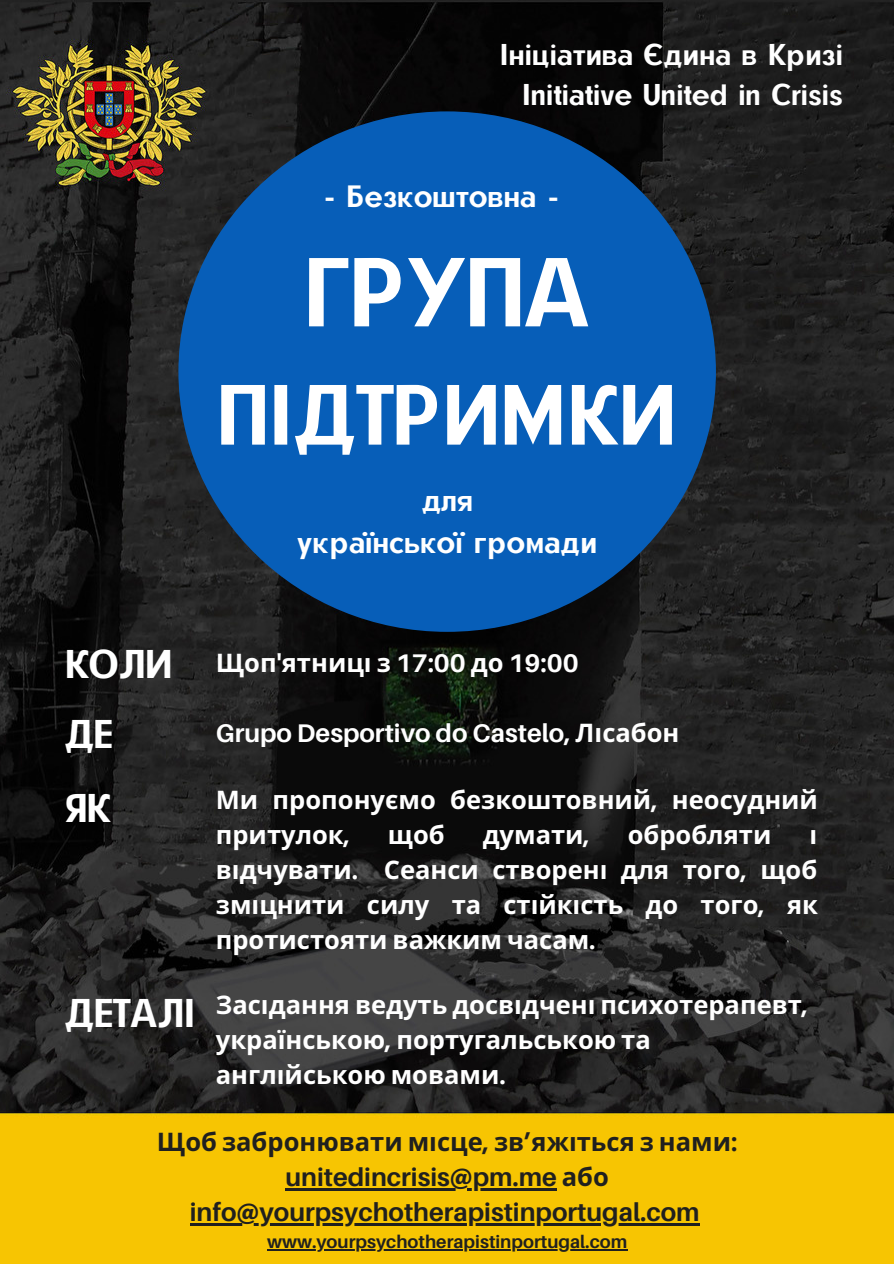
<style>
.page{position:relative;width:894px;height:1264px;background:#fff}
.page>*{position:absolute;margin:0;border:0;box-sizing:border-box;transform-origin:0 0}
.t1{font:94.8px "CAT Neuzeit";color:#fff}
.t2{font:82.8px "CAT Neuzeit";color:#fff}
.t3{font:39px "CAT Neuzeit";color:#fff}
.t4{font:30px "CAT Neuzeit";color:#fff}
.t5{font:29.25px "CAT Neuzeit";color:#fff}
.t6{font:700 25.5px/35px "Noto Sans";color:#fff}
.t7{font:700 25.5px/35px "Aileron";color:#20201f;text-align:center}
.t8{font:700 25.5px "Aileron";color:#fff}
.t9{font:700 18px "Aileron";color:#20201f}
.s1{font-family:"Aileron"}
.s2{font-family:"Noto Sans"}
</style>
<div class="page">
<img style="left:0;top:0;width:893px;height:1263px">
<div style="left:178px;top:111px;width:537px;height:521px;background:#075eb8;border-radius:50%"></div>
<hr style="left:285px;top:1188px;width:271px;height:2px;background:#20201f">
<hr style="left:190px;top:1223px;width:509px;height:2px;background:#20201f">
<hr style="left:267px;top:1248px;width:360px;height:2px;background:#20201f">
<p class="t5" style="left:499px;top:36px;width:344px">Ініціатива Єдина в Kризі</p>
<p class="t5" style="left:522px;top:77px;width:322px">Initiative United in Crisis</p>
<p class="t4" style="left:323px;top:177px;width:238px">- Безкоштовна -</p>
<p class="t1" style="left:305px;top:233px;width:284px">ГРУПА</p>
<p class="t2" style="left:218px;top:363px;width:459px">ПІДТРИМКИ</p>
<p class="t4" style="left:422px;top:481px;width:52px">для</p>
<p class="t4" style="left:297px;top:523px;width:301px">української громади</p>
<p class="t3" style="left:64px;top:640px;width:109px">КОЛИ</p>
<p class="t6" style="left:216px;top:644px;width:364px">Щоп<span class="s1">'</span>ятниці з <span class="s1">17:00</span> до <span class="s1">19:00</span></p>
<p class="t3" style="left:64px;top:710px;width:50px">ДЕ</p>
<p class="t8" style="left:216px;top:717px;width:465px">Grupo Desportivo do Castelo, <span class="s2">Лі сабон</span></p>
<p class="t3" style="left:64px;top:784px;width:48px">ЯК</p>
<p class="t6" style="left:216px;top:781px;width:603px">Ми пропонуємо безкоштовний<span class="s1">,</span> неосудний притулок<span class="s1">,</span></p>
<p class="t6" style="left:388px;top:816px;width:58px">щоб</p>
<p class="t6" style="left:482px;top:816px;width:109px">думати<span class="s1">,</span></p>
<p class="t6" style="left:627px;top:816px;width:145px">обробляти</p>
<p class="t6" style="left:216px;top:816px;width:603px;text-indent:593px">і відчувати<span class="s1">.</span> Сеанси створені для того<span class="s1">,</span> щоб змі цнити силу та сті йкість до того<span class="s1">,</span> як протистояти важким часам<span class="s1">.</span></p>
<p class="t3" style="left:64px;top:989px;width:132px">ДЕТАЛІ</p>
<p class="t6" style="left:216px;top:986px;width:593px">Засідання ведуть досвідчені психотерапевт<span class="s1">, </span>українською<span class="s1">,</span> португальською та<br>англі йською мовами<span class="s1">.</span></p>
<p class="t7" style="left:157px;top:1124px;width:582px"><span class="s2">Щоб забронювати місце</span>, <span class="s2">зв</span>’<span class="s2">яжіться з нами</span>: unitedincrisis@pm.me <span class="s2">або </span>info@yourpsychotherapistinportugal.com</p>
<p class="t9" style="left:267px;top:1230px;width:361px">www.yourpsychotherapistinportugal.com</p>
</div>
